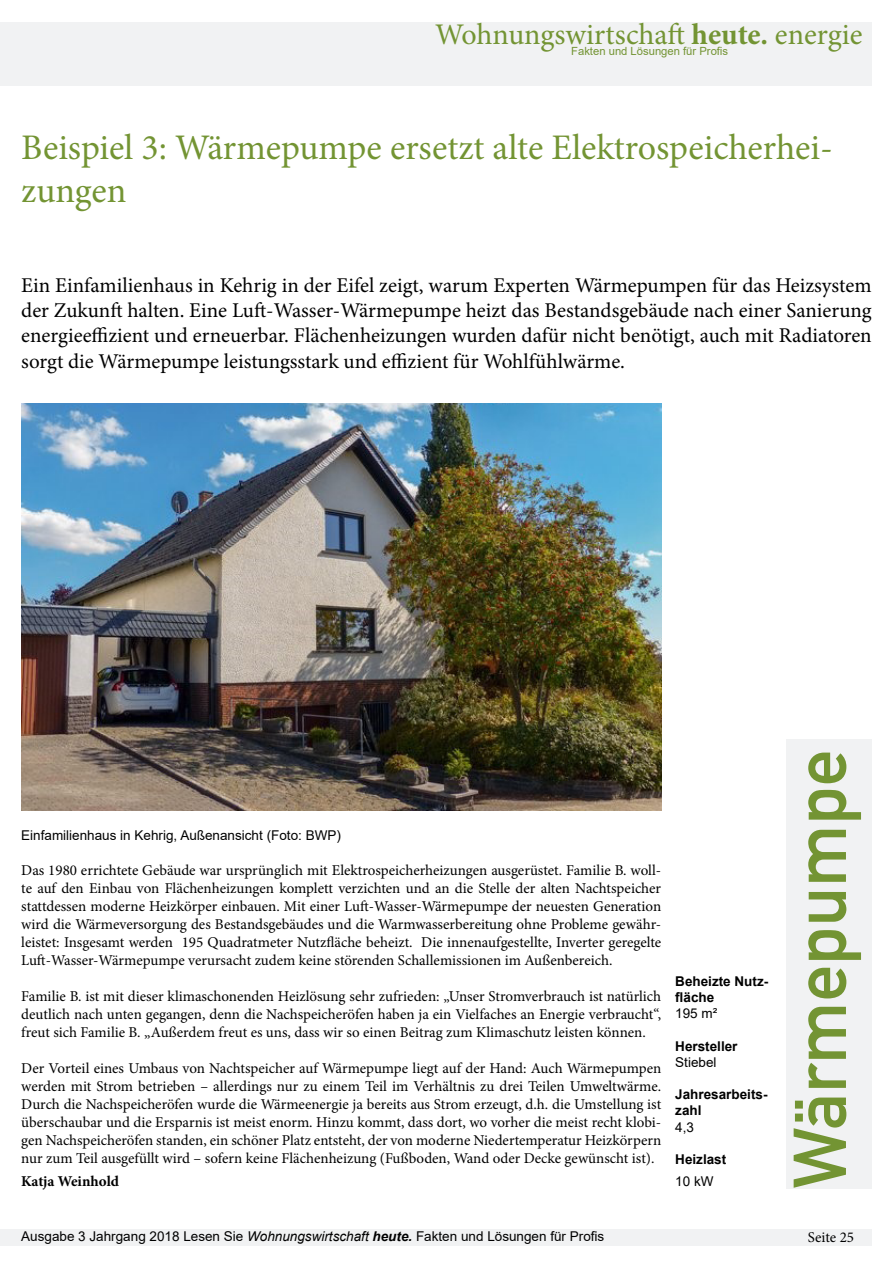
<style>
.page{position:relative;width:893px;height:1263px;background:#fff}
.page>*{position:absolute;margin:0;border:0;box-sizing:border-box;transform-origin:0 0}
.t1{font:73.5px "DIN Mittelschrift Std";color:#739433}
.t2{font:36px/43.2px "Minion Pro";color:#739433}
.t3{font:30px "Minion Pro";color:#739433}
.t4{font:21px/25.2px "Minion Pro";color:#000;text-align:justify}
.t5{font:15px/18px "Minion Pro";color:#000;text-align:justify}
.t6{font:700 15px "Minion Pro";letter-spacing:-.005em;color:#000}
.t7{font:13.5px "Arial";color:#000}
.t8{font:700 13.5px/16.2px "Arial";color:#000}
.t9{font:11.25px "Arial";color:#739433}
.s1{font-weight:700}
.s2{font-weight:400}
.s3{font-style:italic}
.s4{font-weight:700;font-style:italic}
</style>
<div class="page">
<div style="left:0;top:1229px;width:872px;height:17px;background:#f1f2f3"></div>
<div style="left:0;top:22px;width:872px;height:64px;background:#f1f2f3"></div>
<img style="left:21px;top:404px;width:640px;height:406px">
<div style="left:787px;top:739px;width:85px;height:449px;background:#f1f2f3"></div>
<p class="t3" style="left:435px;top:14px;width:429px">Wohnungswirtschaft <span class="s1">heute.</span> energie</p>
<p class="t9" style="left:571px;top:43px;width:158px">Fakten und Lösungen für Profis</p>
<p class="t2" style="left:21px;top:126px;width:813px">Beispiel 3: Wärmepumpe ersetzt alte Elektrospeicherhei&shy;zungen</p>
<p class="t4" style="left:21px;top:273px;width:852px">Ein Einfamilienhaus in Kehrig in der Eifel zeigt, warum Experten Wärmepumpen für das Heizsystem der Zukunft halten. Eine Luft-Wasser-Wärmepumpe heizt das Bestandsgebäude nach einer Sanierung energieeffizient und erneuerbar. Flächenheizungen wurden dafür nicht benötigt, auch mit Radiatoren sorgt die Wärmepumpe leistungsstark und effizient für Wohlfühlwärme.</p>
<p class="t7" style="left:21px;top:826px;width:321px">Einfamilienhaus in Kehrig, Außenansicht (Foto: BWP)</p>
<p class="t5" style="left:21px;top:861px;width:641px">Das 1980 errichtete Gebäude war ursprünglich mit Elektrospeicherheizungen ausgerüstet. Familie B. woll&shy;te auf den Einbau von Flächenheizungen komplett verzichten und an die Stelle der alten Nachtspeicher stattdessen moderne Heizkörper einbauen. Mit einer Luft-Wasser-Wärmepumpe der neuesten Generation wird die Wärmeversorgung des Bestandsgebäudes und die Warmwasserbereitung ohne Probleme gewähr&shy;leistet: Insgesamt werden 195 Quadratmeter Nutzfläche beheizt. Die innenaufgestellte, Inverter geregelte Luft-Wasser-Wärmepumpe verursacht zudem keine störenden Schallemissionen im Außenbereich.</p>
<p class="t5" style="left:21px;top:987px;width:641px">Familie B. ist mit dieser klimaschonenden Heizlösung sehr zufrieden: „Unser Stromverbrauch ist natürlich deutlich nach unten gegangen, denn die Nachspeicheröfen haben ja ein Vielfaches an Energie verbraucht“, freut sich Familie B. „Außerdem freut es uns, dass wir so einen Beitrag zum Klimaschutz leisten können.</p>
<p class="t5" style="left:21px;top:1059px;width:641px">Der Vorteil eines Umbaus von Nachtspeicher auf Wärmepumpe liegt auf der Hand: Auch Wärmepumpen werden mit Strom betrieben – allerdings nur zu einem Teil im Verhältnis zu drei Teilen Umweltwärme.<br>Durch die Nachspeicheröfen wurde die Wärmeenergie ja bereits aus Strom erzeugt, d.h. die Umstellung ist überschaubar und die Ersparnis ist meist enorm. Hinzu kommt, dass dort, wo vorher die meist recht klobi&shy;gen Nachspeicheröfen standen, ein schöner Platz entsteht, der von moderne Niedertemperatur Heizkörpern nur zum Teil ausgefüllt wird – sofern keine Flächenheizung (Fußboden, Wand oder Decke gewünscht ist).</p>
<p class="t6" style="left:21px;top:1170px;width:99px">Katja Weinhold</p>
<p class="t8" style="left:675px;top:973px;width:95px">Beheizte Nutz&shy;fläche</p>
<p class="t7" style="left:675px;top:1004px;width:44px">195 m²</p>
<p class="t8" style="left:675px;top:1038px;width:64px">Hersteller<br><span class="s2">Stiebel</span></p>
<p class="t8" style="left:675px;top:1086px;width:94px">Jahresarbeits&shy;zahl</p>
<p class="t7" style="left:675px;top:1117px;width:20px">4,3</p>
<p class="t8" style="left:675px;top:1151px;width:53px">Heizlast</p>
<p class="t7" style="left:675px;top:1171px;width:40px">10 kW</p>
<p class="t1" style="left:777px;top:1188px;width:440px;rotate:-90deg">Wärmepumpe</p>
<p class="t7" style="left:21px;top:1226px;width:585px">Ausgabe 3 Jahrgang 2018 Lesen Sie <span class="s3">Wohnungswirtschaft</span> <span class="s4">heute.</span> Fakten und Lösungen für Profis</p>
<p class="t5" style="left:808px;top:1229px;width:48px">Seite 25</p>
</div>
